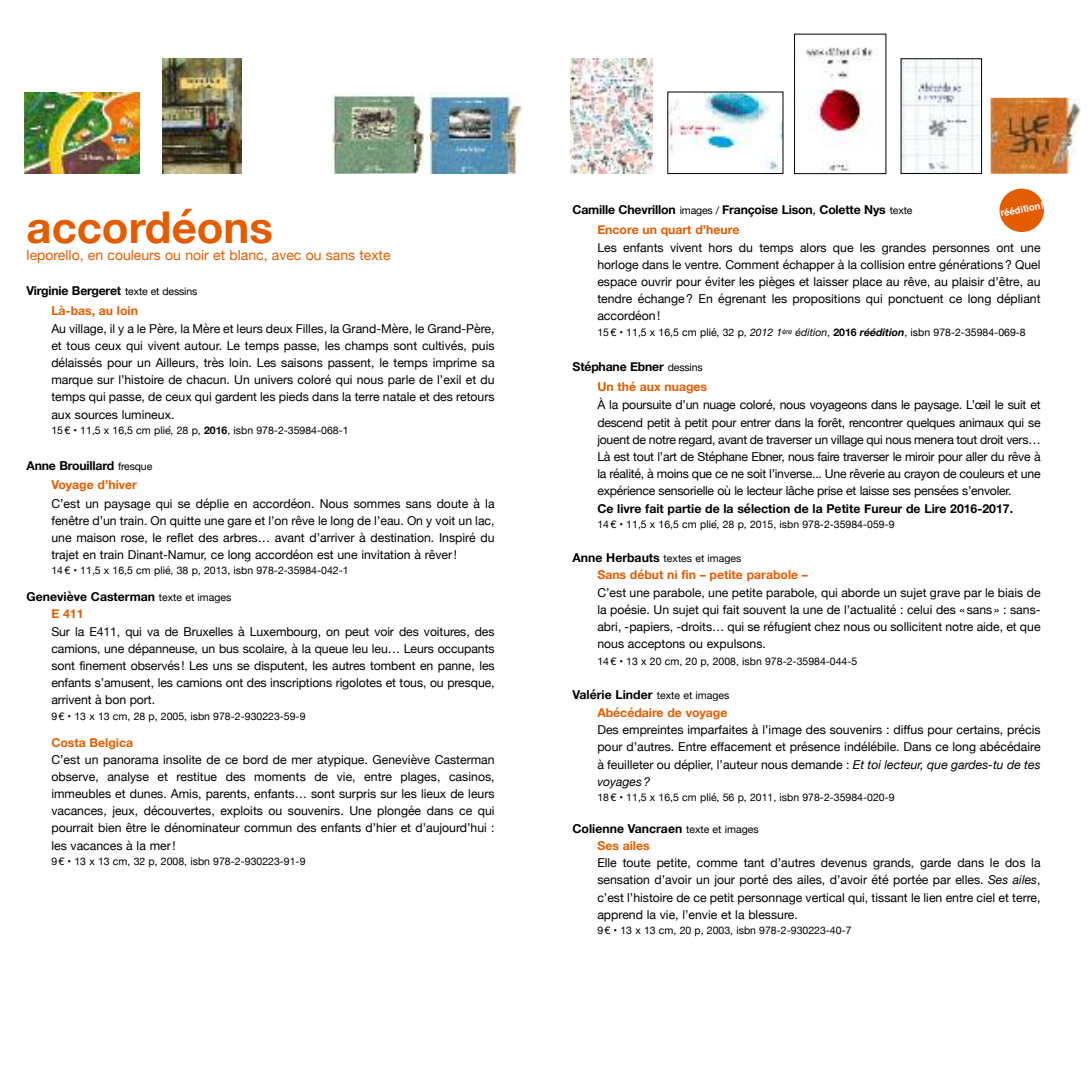
<style>
.page{position:relative;width:1092px;height:1092px;background:#fff}
.page>*{position:absolute;margin:0;border:0;box-sizing:border-box;transform-origin:0 0}
.t1{font:700 43.75px "Helvetica Neue";color:#e35c00}
.t2{font:14px "Helvetica Neue";color:#e35c00}
.t3{font:12.25px/17.2px "Helvetica Neue";color:#000;text-align:justify}
.t4{font:700 12.25px/19.9px "Helvetica Neue";color:#000}
.t5{font:700 12.25px/19.9px "Helvetica Neue";color:#e35c00}
.t6{font:10.5px "Helvetica Neue";color:#000}
.t7{font:700 9.62px "Helvetica";color:#fff}
.s1{font-weight:400;font-size:10.5px}
.s2{color:#e35c00}
.s3{font-weight:700}
.s4{font-weight:400}
.s5{font-style:italic}
.s6{font-weight:700;font-style:italic}
.s7{color:#000}
.s8{font-weight:400;font-size:10.5px;color:#000}
.s9{font-weight:700;font-size:12.25px}
</style>
<div class="page">
<img style="left:990px;top:98px;width:90px;height:76px">
<img style="left:332px;top:93px;width:92px;height:81px">
<img style="left:431px;top:93px;width:92px;height:81px">
<img style="left:902px;top:61px;width:77px;height:111px">
<img style="left:570px;top:59px;width:82px;height:115px">
<img style="left:162px;top:59px;width:79px;height:115px">
<img style="left:669px;top:94px;width:112px;height:78px">
<img style="left:25px;top:92px;width:114px;height:82px">
<div style="left:999px;top:189px;width:44px;height:43px;background:#e35c00;border-radius:50%"></div>
<img style="left:805px;top:47px;width:68px;height:125px">
<div style="left:794px;top:34px;width:91px;height:140px;border:1px solid #000"></div>
<h1 class="t1" style="left:27px;top:200px;width:248px">accordéons</h1>
<p class="t2" style="left:27px;top:247px;width:365px">leporello, en couleurs ou noir et blanc, avec ou sans texte</p>
<p class="t4" style="left:51px;top:280px;width:147px;text-indent:-25px">Virginie Bergeret <span class="s1">texte et dessins<br></span><span class="s2">Là-bas, au loin</span></p>
<p class="t3" style="left:51px;top:320px;width:444px">Au village, il y a le Père, la Mère et leurs deux Filles, la Grand-Mère, le Grand-Père, et tous ceux qui vivent autour. Le temps passe, les champs sont cultivés, puis délaissés pour un Ailleurs, très loin. Les saisons passent, le temps imprime sa marque sur l’histoire de chacun. Un univers coloré qui nous parle de l’exil et du temps qui passe, de ceux qui gardent les pieds dans la terre natale et des retours aux sources lumineux.</p>
<p class="t6" style="left:51px;top:424px;width:299px">15€ • 11,5 x 16,5 cm plié, 28 p, <span class="s3">2016</span>, isbn 978-2-35984-068-1</p>
<p class="t4" style="left:51px;top:455px;width:102px;text-indent:-25px">Anne Brouillard <span class="s1">fresque<br></span><span class="s2">Voyage d’hiver</span></p>
<p class="t3" style="left:51px;top:494px;width:444px">C’est un paysage qui se déplie en accordéon. Nous sommes sans doute à la fenêtre d’un train. On quitte une gare et l’on rêve le long de l’eau. On y voit un lac, une maison rose, le reflet des arbres… avant d’arriver à destination. Inspiré du trajet en train Dinant-Namur, ce long accordéon est une invitation à rêver!</p>
<p class="t6" style="left:51px;top:564px;width:299px">14€ • 11,5 x 16,5 cm plié, 38 p, 2013, isbn 978-2-35984-042-1</p>
<p class="t4" style="left:51px;top:587px;width:182px;line-height:17.5px;text-indent:-25px">Geneviève Casterman <span class="s1">texte et images<br></span><span class="s2">E 411</span></p>
<p class="t3" style="left:51px;top:622px;width:444px">Sur la E411, qui va de Bruxelles à Luxembourg, on peut voir des voitures, des camions, une dépanneuse, un bus scolaire, à la queue leu leu… Leurs occupants sont finement observés! Les uns se disputent, les autres tombent en panne, les enfants s’amusent, les camions ont des inscriptions rigolotes et tous, ou presque, arrivent à bon port.</p>
<p class="t6" style="left:51px;top:710px;width:256px">9€ • 13 x 13 cm, 28 p, 2005, isbn 978-2-930223-59-9</p>
<p class="t5" style="left:51px;top:732px;width:83px">Costa Belgica</p>
<p class="t3" style="left:51px;top:750px;width:444px">C’est un panorama insolite de ce bord de mer atypique. Geneviève Casterman observe, analyse et restitue des moments de vie, entre plages, casinos, immeubles et dunes. Amis, parents, enfants… sont surpris sur les lieux de leurs vacances, jeux, découvertes, exploits ou souvenirs. Une plongée dans ce qui pourrait bien être le dénominateur commun des enfants d’hier et d’aujourd’hui : les vacances à la mer!</p>
<p class="t6" style="left:51px;top:855px;width:256px">9€ • 13 x 13 cm, 32 p, 2008, isbn 978-2-930223-91-9</p>
<p class="t7" style="left:999px;top:207px;width:45px;rotate:-10deg">réédition!</p>
<p class="t4" style="left:597px;top:199px;width:316px;text-indent:-25px">Camille Chevrillon <span class="s1">images /</span> Françoise Lison<span class="s4">,</span> Colette Nys <span class="s1">texte<br></span><span class="s2">Encore un quart d’heure</span></p>
<p class="t3" style="left:597px;top:238px;width:444px">Les enfants vivent hors du temps alors que les grandes personnes ont une horloge dans le ventre. Comment échapper à la collision entre générations? Quel espace ouvrir pour éviter les pièges et laisser place au rêve, au plaisir d’être, au tendre échange? En égrenant les propositions qui ponctuent ce long dépliant accordéon!</p>
<p class="t6" style="left:597px;top:326px;width:430px">15€ • 11,5 x 16,5 cm plié, 32 p, <span class="s5">2012 1</span><sup>ère</sup> <span class="s5">édition</span>, <span class="s3">2016</span> <span class="s6">réédition</span>, isbn 978-2-35984-069-8</p>
<p class="t5" style="left:597px;top:357px;width:111px;text-indent:-25px"><span class="s7">Stéphane Ebner</span> <span class="s8">dessins<br></span>Un thé aux nuages</p>
<p class="t3" style="left:597px;top:396px;width:444px">À la poursuite d’un nuage coloré, nous voyageons dans le paysage. L’œil le suit et descend petit à petit pour entrer dans la forêt, rencontrer quelques animaux qui se jouent de notre regard, avant de traverser un village qui nous menera tout droit vers… Là est tout l’art de Stéphane Ebner, nous faire traverser le miroir pour aller du rêve à la réalité, à moins que ce ne soit l’inverse... Une rêverie au crayon de couleurs et une expérience sensorielle où le lecteur lâche prise et laisse ses pensées s’envoler.</p>
<p class="t4" style="left:597px;top:498px;width:417px">Ce livre fait partie de la sélection de la Petite Fureur de Lire 2016-2017.</p>
<p class="t6" style="left:597px;top:518px;width:299px">14€ • 11,5 x 16,5 cm plié, 28 p, 2015, isbn 978-2-35984-059-9</p>
<p class="t6" style="left:572px;top:552px;width:170px"><span class="s9">Anne Herbauts</span> textes et images</p>
<p class="t5" style="left:597px;top:564px;width:212px">Sans début ni fin – petite parabole –</p>
<p class="t3" style="left:597px;top:583px;width:444px">C’est une parabole, une petite parabole, qui aborde un sujet grave par le biais de la poésie. Un sujet qui fait souvent la une de l’actualité : celui des « sans » : sans&shy;abri, -papiers, -droits… qui se réfugient chez nous ou sollicitent notre aide, et que nous acceptons ou expulsons.</p>
<p class="t6" style="left:597px;top:655px;width:261px">14€ • 13 x 20 cm, 20 p, 2008, isbn 978-2-35984-044-5</p>
<p class="t5" style="left:572px;top:685px;width:158px;line-height:18.2px;text-align:right"><span class="s7">Valérie Linder</span> <span class="s8">texte et images<br></span>Abécédaire de voyage</p>
<p class="t3" style="left:597px;top:721px;width:444px">Des empreintes imparfaites à l’image des souvenirs : diffus pour certains, précis pour d’autres. Entre effacement et présence indélébile. Dans ce long abécédaire à feuilleter ou déplier, l’auteur nous demande : <span class="s5">Et toi lecteur, que gardes-tu de tes voyages?</span></p>
<p class="t6" style="left:597px;top:791px;width:299px">18€ • 11,5 x 16,5 cm plié, 56 p, 2011, isbn 978-2-35984-020-9</p>
<p class="t4" style="left:597px;top:819px;width:163px;line-height:17.5px;text-indent:-25px">Colienne Vancraen <span class="s1">texte et images<br></span><span class="s2">Ses ailes</span></p>
<p class="t3" style="left:597px;top:854px;width:444px">Elle toute petite, comme tant d’autres devenus grands, garde dans le dos la sensation d’avoir un jour porté des ailes, d’avoir été portée par elles. <span class="s5">Ses ailes</span>, c’est l’histoire de ce petit personnage vertical qui, tissant le lien entre ciel et terre, apprend la vie, l’envie et la blessure.</p>
<p class="t6" style="left:597px;top:924px;width:256px">9€ • 13 x 13 cm, 20 p, 2003, isbn 978-2-930223-40-7</p>
</div>
